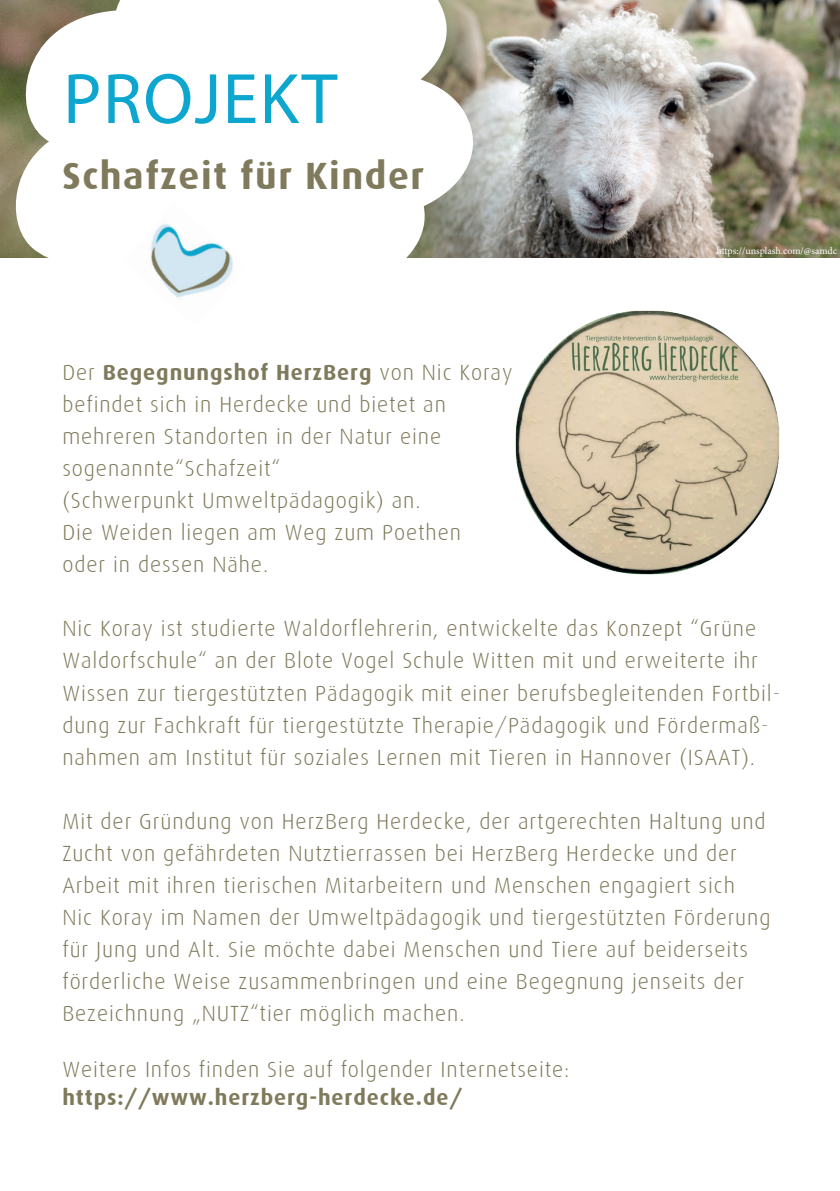
<style>
.page{position:relative;width:840px;height:1191px;background:#fff}
.page>*{position:absolute;margin:0;border:0;box-sizing:border-box;transform-origin:0 0}
.t1{font:700 38px "Dax";letter-spacing:.04em;color:#7f7a5b}
.t2{font:300 22px/32px "Dax";letter-spacing:.04em;color:#7f7a5b}
.t3{font:700 22px "Dax";letter-spacing:.04em;color:#7f7a5b}
.t4{font:10px "Minion Pro";letter-spacing:-.005em;color:#fff}
.s1{font-weight:700}
</style>
<div class="page">
<img style="left:0;top:0;width:839px;height:257px">
<svg style="left:8px;top:0;width:477px;height:258px"></svg>
<img style="left:122px;top:203px;width:124px;height:95px">
<img style="left:515px;top:310px;width:265px;height:265px">
<svg style="left:69px;top:74px;width:268px;height:50px"></svg>
<h1 class="t1" style="left:62px;top:154px;width:363px">Schafzeit für Kinder</h1>
<p class="t2" style="left:62px;top:357px;width:451px">Der <span class="s1">Begegnungshof HerzBerg</span> von Nic Koray befindet sich in Herdecke und bietet an mehreren Standorten in der Natur eine sogenannte“Schafzeit“<br>(Schwerpunkt Umweltpädagogik) an.<br>Die Weiden liegen am Weg zum Poethen<br>oder in dessen Nähe.</p>
<p class="t4" style="left:716px;top:244px;width:122px">https://unsplash.com/@samdc</p>
<p class="t2" style="left:62px;top:613px;width:718px">Nic Koray ist studierte Waldorflehrerin, entwickelte das Konzept “Grüne Waldorfschule“ an der Blote Vogel Schule Witten mit und erweiterte ihr Wissen zur tiergestützten Pädagogik mit einer berufsbegleitenden Fortbil&shy;dung zur Fachkraft für tiergestützte Therapie/Pädagogik und Fördermaß&shy;nahmen am Institut für soziales Lernen mit Tieren in Hannover (ISAAT).</p>
<p class="t2" style="left:62px;top:805px;width:709px">Mit der Gründung von HerzBerg Herdecke, der artgerechten Haltung und Zucht von gefährdeten Nutztierrassen bei HerzBerg Herdecke und der Arbeit mit ihren tierischen Mitarbeitern und Menschen engagiert sich<br>Nic Koray im Namen der Umweltpädagogik und tiergestützten Förderung für Jung und Alt. Sie möchte dabei Menschen und Tiere auf beiderseits förderliche Weise zusammenbringen und eine Begegnung jenseits der Bezeichnung „NUTZ“tier möglich machen.</p>
<p class="t2" style="left:62px;top:1053px;width:508px">Weitere Infos finden Sie auf folgender Internetseite:</p>
<p class="t3" style="left:62px;top:1084px;width:401px">https://www.herzberg-herdecke.de/</p>
</div>
